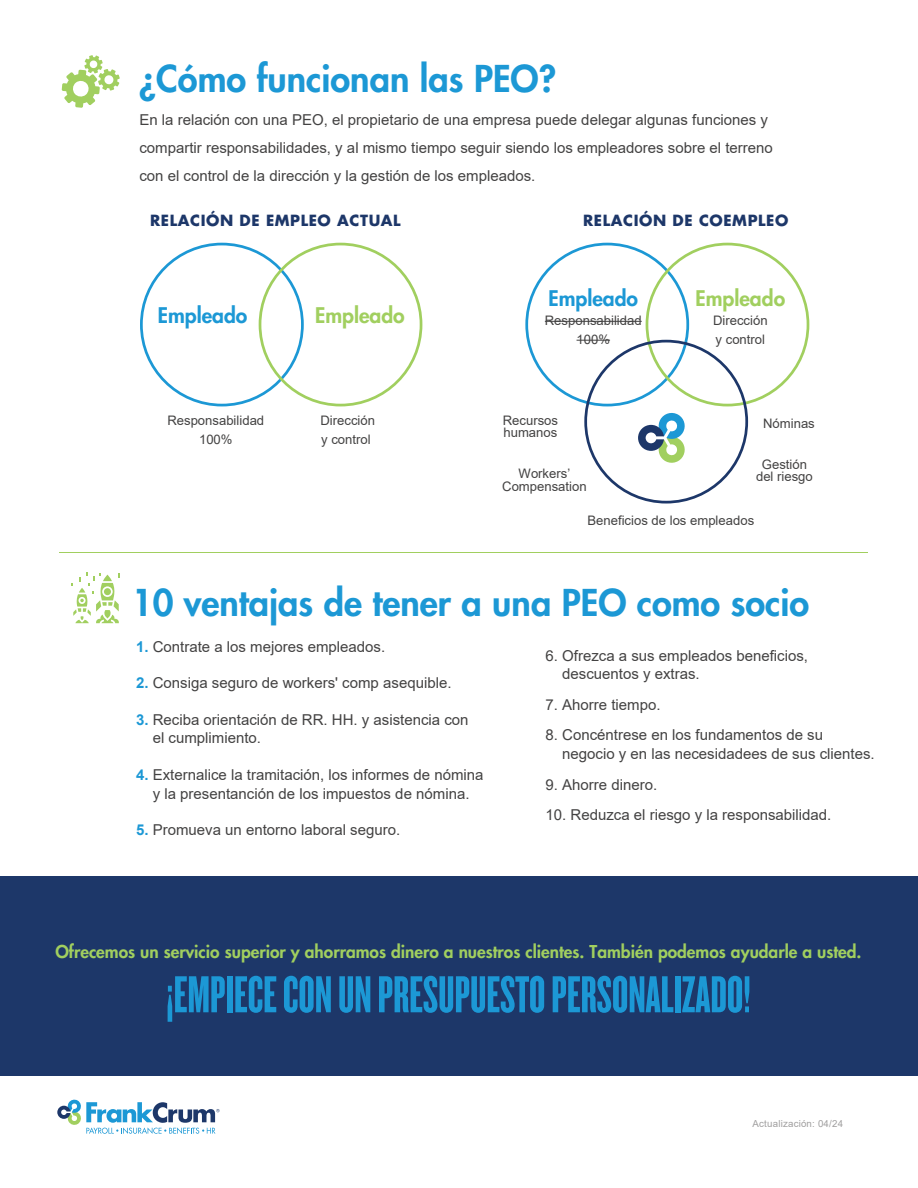
<style>
.page{position:relative;width:918px;height:1188px;background:#fff}
.page>*{position:absolute;margin:0;border:0;box-sizing:border-box;transform-origin:0 0}
.t1{font:54.15px "Knockout HTF67 Full Bantamwt";color:#1c98d5}
.t2{font:800 36px "Futura Std";color:#1c98d5}
.t3{font:800 21px "Futura Std";color:#1c98d5}
.t4{font:800 21px "Futura Std";color:#a1cf5f}
.t5{font:800 17.25px "Futura Std";color:#a1cf5f}
.t6{font:15px/18.6px "Arial";color:#434242}
.t7{font:700 15px "Futura Std";letter-spacing:.04em;color:#1d3769}
.t8{font:13.05px/18.9px "Arial";color:#434242;text-align:center}
.t9{font:9.75px "Arial";letter-spacing:.02em;color:#a09f9f}
.s1{font-weight:700;color:#1c98d5}
</style>
<div class="page">
<hr style="left:59px;top:552px;width:809px;height:1px;background:#a1cf5f">
<svg style="left:57px;top:1100px;width:163px;height:34px"></svg>
<svg style="left:140px;top:243px;width:282px;height:163px"></svg>
<svg style="left:525px;top:243px;width:284px;height:261px"></svg>
<svg style="left:62px;top:55px;width:58px;height:53px"></svg>
<svg style="left:72px;top:572px;width:48px;height:51px"></svg>
<div style="left:0;top:876px;width:918px;height:200px;background:#1d3769"></div>
<h2 class="t2" style="left:139px;top:56px;width:419px">¿Cómo funcionan las PEO?</h2>
<p class="t6" style="left:139px;top:106px;width:635px;line-height:27.6px">En la relación con una PEO, el propietario de una empresa puede delegar algunas funciones y compartir responsabilidades, y al mismo tiempo seguir siendo los empleadores sobre el terreno con el control de la dirección y la gestión de los empleados.</p>
<p class="t7" style="left:150px;top:210px;width:252px">RELACIÓN DE EMPLEO ACTUAL</p>
<p class="t7" style="left:583px;top:210px;width:207px">RELACIÓN DE COEMPLEO</p>
<h3 class="t3" style="left:158px;top:302px;width:91px">Empleado</h3>
<p class="t8" style="left:167px;top:411px;width:98px">Responsabilidad<br>100%</p>
<h3 class="t4" style="left:315px;top:302px;width:91px">Empleado</h3>
<p class="t8" style="left:320px;top:411px;width:56px;text-align:left">Dirección y control</p>
<h3 class="t3" style="left:549px;top:285px;width:91px">Empleado</h3>
<p class="t8" style="left:545px;top:311px;width:98px">Responsabilidad<br>100%</p>
<p class="t8" style="left:503px;top:414px;width:57px;line-height:12.5px;text-align:left">Recursos humanos</p>
<h3 class="t4" style="left:696px;top:285px;width:91px">Empleado</h3>
<p class="t8" style="left:713px;top:311px;width:56px;text-align:left">Dirección y control</p>
<p class="t8" style="left:763px;top:414px;width:53px">Nóminas</p>
<p class="t8" style="left:502px;top:467px;width:86px;line-height:12.5px">Workers’<br>Compensation</p>
<p class="t8" style="left:756px;top:458px;width:58px;line-height:12.5px">Gestión del riesgo</p>
<p class="t8" style="left:587px;top:510px;width:168px">Beneficios de los empleados</p>
<h2 class="t2" style="left:132px;top:580px;width:679px">10 ventajas de tener a una PEO como socio</h2>
<p class="t6" style="left:136px;top:637px;width:251px"><span class="s1">1.</span> Contrate a los mejores empleados.</p>
<p class="t6" style="left:136px;top:674px;width:317px"><span class="s1">2.</span> Consiga seguro de workers' comp asequible.</p>
<p class="t6" style="left:153px;top:710px;width:317px;text-indent:-17px"><span class="s1">3.</span> Reciba orientación de RR. HH. y asistencia con el cumplimiento.</p>
<p class="t6" style="left:136px;top:765px;width:349px;text-align:center"><span class="s1">4.</span> Externalice la tramitación, los informes de nómina y la presentanción de los impuestos de nómina.</p>
<p class="t6" style="left:136px;top:821px;width:266px"><span class="s1">5.</span> Promueva un entorno laboral seguro.</p>
<p class="t6" style="left:562px;top:646px;width:247px;text-indent:-17px">6. Ofrezca a sus empleados beneficios, descuentos y extras.</p>
<p class="t6" style="left:545px;top:695px;width:117px">7. Ahorre tiempo.</p>
<p class="t6" style="left:562px;top:726px;width:314px;text-indent:-17px">8. Concéntrese en los fundamentos de su negocio y en las necesidadees de sus clientes.</p>
<p class="t6" style="left:545px;top:775px;width:113px">9. Ahorre dinero.</p>
<p class="t6" style="left:545px;top:806px;width:287px">10. Reduzca el riesgo y la responsabilidad.</p>
<p class="t5" style="left:55px;top:940px;width:808px">Ofrecemos un servicio superior y ahorramos dinero a nuestros clientes. También podemos ayudarle a usted.</p>
<h1 class="t1" style="left:166px;top:967px;width:586px">¡EMPIECE CON UN PRESUPUESTO PERSONALIZADO!</h1>
<p class="t9" style="left:753px;top:1117px;width:92px">Actualización: 04/24</p>
</div>
